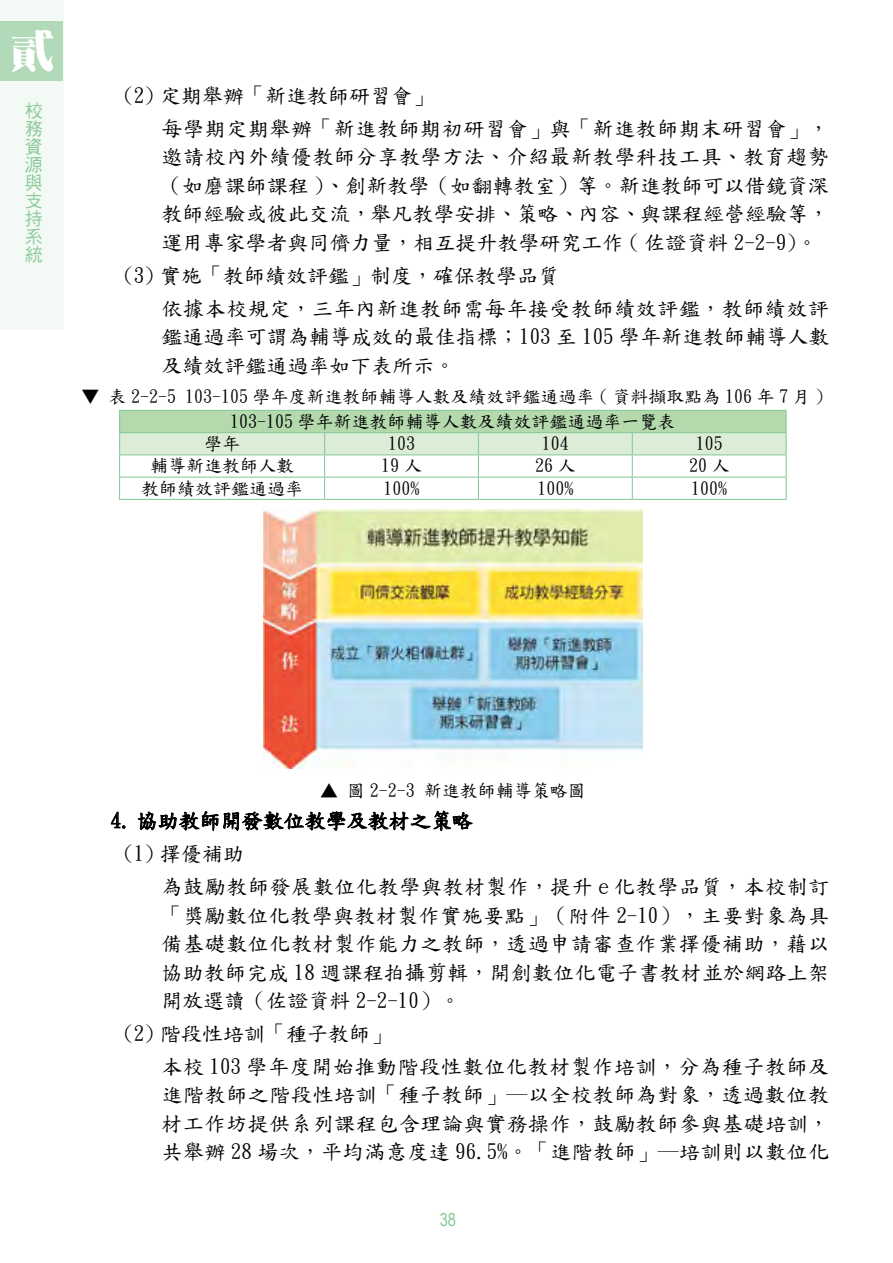
<style>
.page{position:relative;width:893px;height:1263px;background:#fff}
.page>*{position:absolute;margin:0;border:0;box-sizing:border-box;transform-origin:0 0}
.t1{font:45px "DF Ming W14 WIN BF";color:#fff}
.t2{font:21px/28.5px "DF Kai Shu SB Estd BF";letter-spacing:.01em;color:#000;text-align:justify}
.t3{font:21px/33px "DF Kai Shu SB Estd BF";letter-spacing:.03em;color:#000}
.t4{font:18px/24.9px "DF Kai Shu SB Estd BF";color:#000;text-align:center}
.t5{font:18px/18px "DF Hei W5 WIN BF";color:#89c997;text-align:justify}
.t6{font:18px "Arial Narrow";color:#89c997}
</style>
<div class="page">
<div style="left:0;top:0;width:64px;height:329px;background:#f3f9f4"></div>
<div style="left:0;top:21px;width:63px;height:60px;background:#b2dab8"></div>
<hr style="left:119px;top:410px;width:206px;height:1px;background:#89c997">
<hr style="left:325px;top:410px;width:153px;height:1px;background:#89c997">
<hr style="left:478px;top:410px;width:154px;height:1px;background:#89c997">
<hr style="left:632px;top:410px;width:155px;height:1px;background:#89c997">
<hr style="left:119px;top:499px;width:206px;height:1px;background:#89c997">
<hr style="left:325px;top:499px;width:153px;height:1px;background:#89c997">
<hr style="left:478px;top:499px;width:154px;height:1px;background:#89c997">
<hr style="left:632px;top:499px;width:155px;height:1px;background:#89c997">
<svg style="left:119px;top:411px;width:668px;height:88px"></svg>
<hr style="left:632px;top:454px;width:155px;height:1px;background:#89c997">
<svg style="left:111px;top:812px;width:15px;height:17px"></svg>
<svg style="left:138px;top:768px;width:335px;height:64px"></svg>
<img style="left:263px;top:510px;width:380px;height:258px">
<h1 class="t1" style="left:10px;top:29px;width:46px">貳</h1>
<p class="t5" style="left:25px;top:102px;width:19px">校務資源與支持系統</p>
<p class="t3" style="left:162px;top:79px;width:669px;text-indent:-38px">(2) 定期舉辦「新進教師研習會」<br>每學期定期舉辦「新進教師期初研習會」與「新進教師期末研習會」，</p>
<p class="t2" style="left:162px;top:143px;width:669px">邀請校內外績優教師分享教學方法、介紹最新教學科技工具、教育趨勢（如磨課師課程 )、創新教學（如翻轉教室）等。新進教師可以借鏡資深教師經驗或彼此交流，舉凡教學安排、策略、內容、與課程經營經驗等，運用專家學者與同儕力量，相互提升教學研究工作 ( 佐證資料 2-2-9)。</p>
<p class="t3" style="left:162px;top:259px;width:679px;text-indent:-38px">(3) 實施「教師績效評鑑」制度，確保教學品質<br>依據本校規定，三年內新進教師需每年接受教師績效評鑑，教師績效評</p>
<p class="t2" style="left:162px;top:323px;width:669px">鑑通過率可謂為輔導成效的最佳指標；103 至 105 學年新進教師輔導人數及績效評鑑通過率如下表所示。</p>
<p class="t4" style="left:82px;top:384px;width:744px">▼ 表 2-2-5 103-105 學年度新進教師輔導人數及績效評鑑通過率 ( 資料擷取點為 106 年 7 月 )<br>103-105 學年新進教師輔導人數及績效評鑑通過率一覽表</p>
<p class="t4" style="left:204px;top:431px;width:37px">學年</p>
<p class="t4" style="left:388px;top:431px;width:28px">103</p>
<p class="t4" style="left:542px;top:431px;width:28px">104</p>
<p class="t4" style="left:696px;top:431px;width:28px">105</p>
<p class="t4" style="left:150px;top:453px;width:146px">輔導新進教師人數</p>
<p class="t4" style="left:381px;top:453px;width:42px">19 人</p>
<p class="t4" style="left:535px;top:453px;width:42px">26 人</p>
<p class="t4" style="left:689px;top:453px;width:42px">20 人</p>
<p class="t4" style="left:141px;top:476px;width:164px">教師績效評鑑通過率</p>
<p class="t4" style="left:384px;top:476px;width:37px">100%</p>
<p class="t4" style="left:537px;top:476px;width:37px">100%</p>
<p class="t4" style="left:691px;top:476px;width:37px">100%</p>
<p class="t4" style="left:320px;top:778px;width:276px">▲ 圖2-2-3 新進教師輔導策略圖</p>
<p class="t2" style="left:123px;top:804px;width:363px;line-height:33px;text-indent:-13px">4. 協助教師開發數位教學及教材之策略(1) 擇優補助</p>
<p class="t2" style="left:162px;top:872px;width:669px">為鼓勵教師發展數位化教學與教材製作，提升 e 化教學品質，本校制訂「獎勵數位化教學與教材製作實施要點」（附件 2-10），主要對象為具備基礎數位化教材製作能力之教師，透過申請審查作業擇優補助，藉以協助教師完成 18 週課程拍攝剪輯，開創數位化電子書教材並於網路上架開放選讀（佐證資料 2-2-10）。</p>
<p class="t3" style="left:162px;top:1017px;width:669px;text-indent:-38px">(2) 階段性培訓「種子教師」<br>本校 103 學年度開始推動階段性數位化教材製作培訓，分為種子教師及</p>
<p class="t2" style="left:162px;top:1081px;width:669px">進階教師之階段性培訓「種子教師」─以全校教師為對象，透過數位教材工作坊提供系列課程包含理論與實務操作，鼓勵教師參與基礎培訓，共舉辦 28 場次，平均滿意度達 96.5%。「進階教師」─培訓則以數位化</p>
<p class="t6" style="left:440px;top:1207px;width:18px">38</p>
</div>
